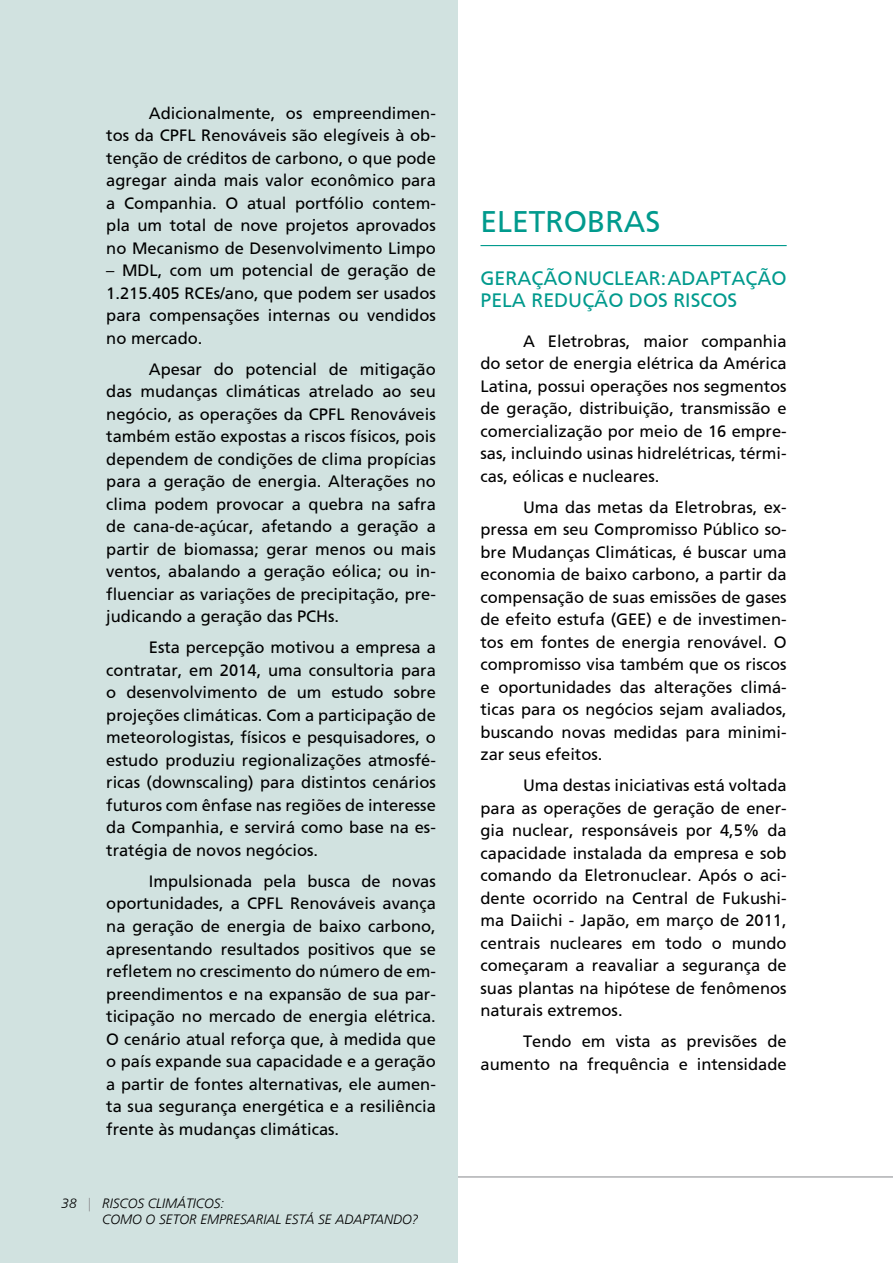
<style>
.page{position:relative;width:893px;height:1263px;background:#fff}
.page>*{position:absolute;margin:0;border:0;box-sizing:border-box;transform-origin:0 0}
.t1{font:30px "Frutiger FC";color:#009a8d}
.t2{font:19.5px/22.5px "Frutiger FC";color:#009a8d}
.t3{font:16.5px/22.5px "Frutiger FC";color:#000;text-align:justify}
.t4{font:italic 300 13.5px/16.2px "Frutiger LT";color:#000}
.s1{color:#939598}
</style>
<div class="page">
<hr style="left:64px;top:1176px;width:829px;height:1px;background:#939598">
<div style="left:0;top:0;width:457px;height:1263px;background:#d1e2e0"></div>
<hr style="left:480px;top:245px;width:307px;height:1px;background:#009a8d">
<p class="t3" style="left:106px;top:101px;width:331px;text-indent:43px">Adicionalmente, os empreendimen&shy;tos da CPFL Renováveis são elegíveis à ob&shy;tenção de créditos de carbono, o que pode agregar ainda mais valor econômico para a Companhia. O atual portfólio contem&shy;pla um total de nove projetos aprovados no Mecanismo de Desenvolvimento Limpo</p>
<p class="t3" style="left:106px;top:259px;width:331px">– MDL, com um potencial de geração de 1.215.405 RCEs/ano, que podem ser usados para compensações internas ou vendidos no mercado.</p>
<p class="t3" style="left:106px;top:358px;width:331px;text-indent:43px">Apesar do potencial de mitigação das mudanças climáticas atrelado ao seu negócio, as operações da CPFL Renováveis também estão expostas a riscos físicos, pois dependem de condições de clima propícias para a geração de energia. Alterações no clima podem provocar a quebra na safra de cana-de-açúcar, afetando a geração a partir de biomassa; gerar menos ou mais ventos, abalando a geração eólica; ou in&shy;fluenciar as variações de precipitação, pre&shy;judicando a geração das PCHs.</p>
<p class="t3" style="left:106px;top:636px;width:331px;text-indent:43px">Esta percepção motivou a empresa a contratar, em 2014, uma consultoria para o desenvolvimento de um estudo sobre projeções climáticas. Com a participação de meteorologistas, físicos e pesquisadores, o estudo produziu regionalizações atmosfé&shy;ricas (downscaling) para distintos cenários futuros com ênfase nas regiões de interesse da Companhia, e servirá como base na es&shy;tratégia de novos negócios.</p>
<p class="t3" style="left:106px;top:870px;width:331px;text-indent:43px">Impulsionada pela busca de novas oportunidades, a CPFL Renováveis avança na geração de energia de baixo carbono, apresentando resultados positivos que se refletem no crescimento do número de em&shy;preendimentos e na expansão de sua par&shy;ticipação no mercado de energia elétrica.<br>O cenário atual reforça que, à medida que o país expande sua capacidade e a geração a partir de fontes alternativas, ele aumen&shy;ta sua segurança energética e a resiliência frente às mudanças climáticas.</p>
<p class="t4" style="left:62px;top:1195px;width:164px">38 <span class="s1">|</span> RISCOS CLIMÁTICOS:<br>C</p>
<p class="t4" style="left:110px;top:1211px;width:100px">OMO O SETOR EMP</p>
<p class="t4" style="left:226px;top:1211px;width:194px">RESARIAL ESTÁ SE ADAPTAND O?</p>
<h1 class="t1" style="left:480px;top:204px;width:51px">Eletrobr</h1>
<h1 class="t1" style="left:624px;top:204px;width:35px">as</h1>
<p class="t2" style="left:480px;top:266px;width:304px">Geração Nuc lear : Adaptação pe la red</p>
<p class="t2" style="left:568px;top:289px;width:74px">ução dos</p>
<p class="t2" style="left:673px;top:289px;width:12px">riscos</p>
<p class="t3" style="left:480px;top:329px;width:308px;text-indent:43px">A Eletrobras, maior companhia do setor de energia elétrica da América Latina, possui operações nos segmentos de geração, distribuição, transmissão e comercialização por meio de 16 empre&shy;sas, incluindo usinas hidrelétricas, térmi&shy;cas, eólicas e nucleares.</p>
<p class="t3" style="left:480px;top:495px;width:308px;text-indent:43px">U ma das metas da Eletrobras, ex&shy;pressa em seu Compromisso Público so&shy;bre Mudanças Climáticas, é buscar uma economia de baixo carbono, a partir da compensação de suas emissões de gases de efeito estufa (GEE) e de investimen&shy;tos em fontes de energia renovável. O compromisso visa também que os riscos e oportunidades das alterações climá&shy;ticas para os negócios sejam avaliados, buscando novas medidas para minimi&shy;zar seus efeitos.</p>
<p class="t3" style="left:480px;top:774px;width:308px;text-indent:43px">U ma destas iniciativas está voltada para as operações de geração de ener&shy;gia nuclear, responsáveis por 4,5% da capacidade instalada da empresa e sob comando da Eletronuclear. Após o aci&shy;dente ocorrido na Central de Fukushi&shy;ma Daiichi - Japão, em março de 2011, centrais nucleares em todo o mundo começaram a reavaliar a segurança de suas plantas na hipótese de fenômenos naturais extremos.</p>
<p class="t3" style="left:480px;top:1030px;width:308px;text-align:right">Tendo em vista as previsões de aumento na frequência e intensidade</p>
</div>
